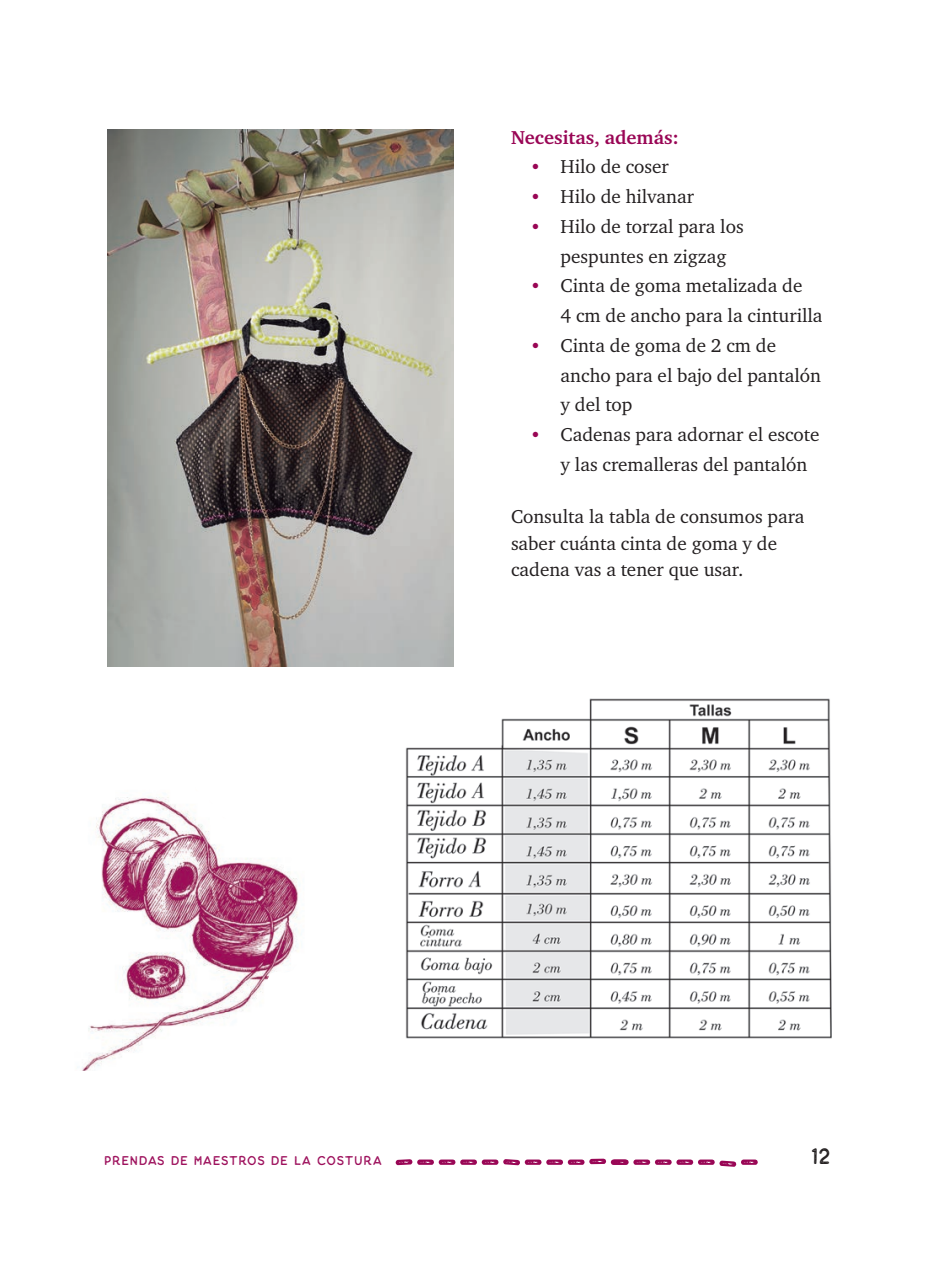
<style>
.page{position:relative;width:938px;height:1266px;background:#fff}
.page>*{position:absolute;margin:0;border:0;box-sizing:border-box;transform-origin:0 0}
.t1{font:21px "Thistails Sans Rough";color:#231f20}
.t2{font:19.25px/29.8px "Charter EF";color:#231f20}
.t3{font:700 19.25px "Charter EF";color:#990655}
.t4{font:11.72px "Thistails Sans Rough";color:#990655}
.s1{color:#990655}
</style>
<div class="page">
<svg style="left:395px;top:1158px;width:362px;height:8px"></svg>
<img style="left:405px;top:698px;width:427px;height:341px">
<div style="left:397px;top:683px;width:83px;height:31px;background:#fff"></div>
<img style="left:96px;top:796px;width:204px;height:216px">
<img style="left:77px;top:1012px;width:152px;height:58px">
<img style="left:108px;top:129px;width:345px;height:538px">
<p class="t3" style="left:511px;top:125px;width:169px">Necesitas, además:</p>
<p class="t2" style="left:529px;top:152px;width:141px"><span class="s1">•</span> Hilo de coser</p>
<p class="t2" style="left:529px;top:181px;width:166px"><span class="s1">•</span> Hilo de hilvanar</p>
<p class="t2" style="left:560px;top:211px;width:184px;text-indent:-31px"><span class="s1">•</span> Hilo de torzal para los pespuntes en zigzag</p>
<p class="t2" style="left:560px;top:271px;width:263px;text-indent:-31px"><span class="s1">•</span> Cinta de goma metalizada de<br>4 cm de ancho para la cinturilla</p>
<p class="t2" style="left:560px;top:330px;width:262px;text-indent:-31px"><span class="s1">•</span> Cinta de goma de 2 cm de ancho para el bajo del pantalón y del top</p>
<p class="t2" style="left:560px;top:419px;width:260px;text-indent:-31px"><span class="s1">•</span> Cadenas para adornar el escote y las cremalleras del pantalón</p>
<p class="t2" style="left:511px;top:503px;width:295px;line-height:26.2px">Consulta la tabla de consumos para saber cuánta cinta de goma y de cadena vas a tener que usar.</p>
<p class="t4" style="left:104px;top:1155px;width:280px">PRENDAS DE MAESTROS DE LA COSTURA</p>
<p class="t1" style="left:811px;top:1145px;width:20px">12</p>
</div>
